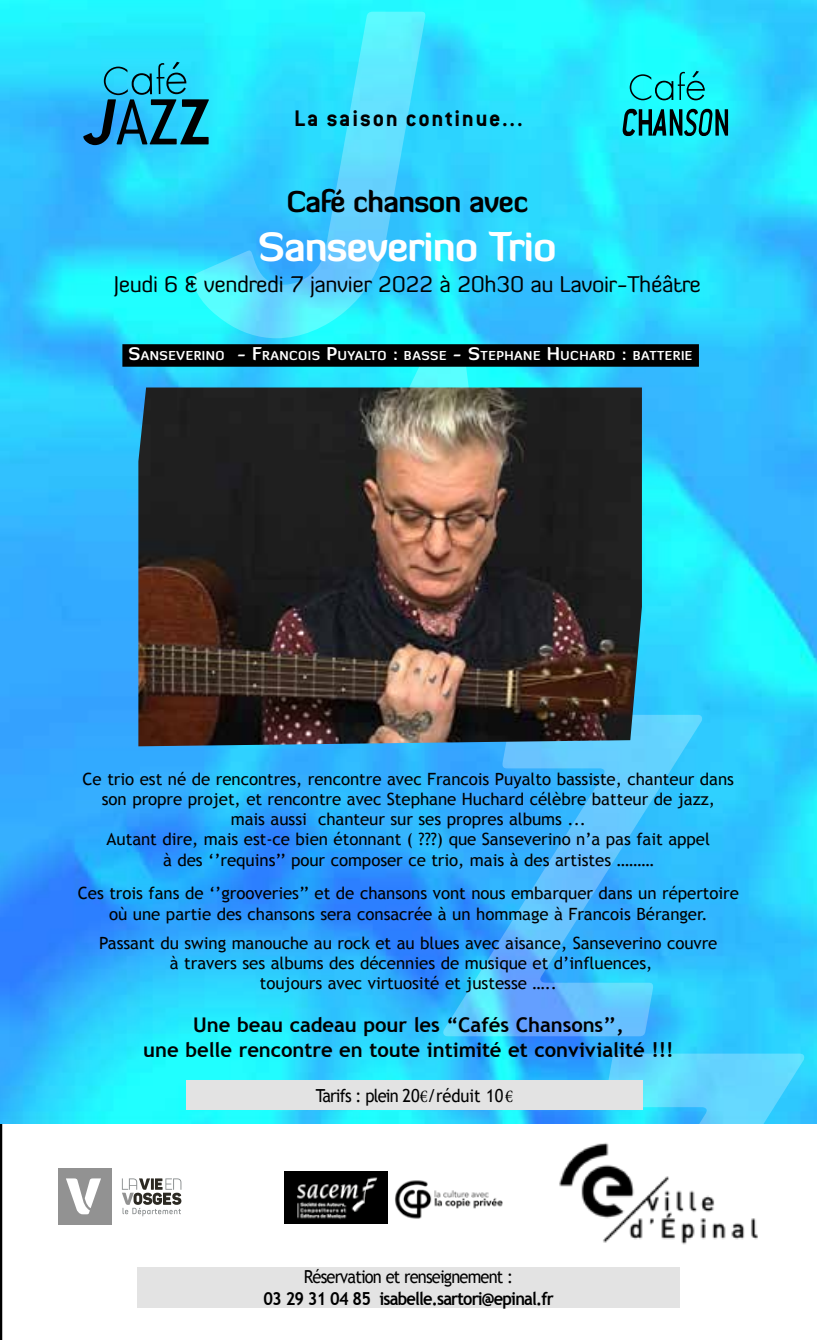
<style>
.page{position:relative;width:817px;height:1340px;background:#fff}
.page>*{position:absolute;margin:0;border:0;box-sizing:border-box;transform-origin:0 0}
.t1{font:700 40.5px "Diavlo";letter-spacing:-.025em;color:#fff}
.t2{font:700 29.25px "Diavlo";letter-spacing:-.025em;color:#000}
.t3{font:700 24.75px "Conduit ITC";letter-spacing:.07em;color:#000}
.t4{font:22.5px "Diavlo";letter-spacing:-.02em;color:#000}
.t5{font:700 20.25px/24.8px "Trebuchet MS";letter-spacing:-.005em;color:#000;text-align:center}
.t6{font:18px "Trebuchet MS";letter-spacing:-.05em;color:#000;scale:.91 1}
.t7{font:700 18px "Trebuchet MS";letter-spacing:-.05em;color:#000;scale:.91 1}
.t8{font:16.88px/20.2px "Trebuchet MS";letter-spacing:-.005em;color:#000;text-align:center}
.t9{font:700 12.6px "Diavlo";letter-spacing:.035em;color:#fff}
.s1{font-size:18px}
.s2{font-family:"Minion Pro"}
</style>
<div class="page">
<svg style="left:0;top:1123px;width:816px;height:216px"></svg>
<img style="left:0;top:0;width:816px;height:1123px">
<svg style="left:629px;top:71px;width:75px;height:29px;background:#19d0d1"></svg>
<svg style="left:622px;top:109px;width:106px;height:27px;background:#128488"></svg>
<svg style="left:83px;top:62px;width:110px;height:83px;background:#229ac0"></svg>
<svg style="left:545px;top:1053px;width:259px;height:286px"></svg>
<svg style="left:443px;top:714px;width:259px;height:322px;background:#44b9fe"></svg>
<svg style="left:268px;top:367px;width:238px;height:20px;background:#30effe"></svg>
<svg style="left:193px;top:12px;width:232px;height:326px;background:#3bd9fc"></svg>
<div style="left:186px;top:1079px;width:456px;height:30px;background:#e3e3e3"></div>
<div style="left:137px;top:1267px;width:542px;height:40px;background:#e3e3e3"></div>
<img style="left:556px;top:1136px;width:204px;height:112px">
<img style="left:284px;top:1171px;width:103px;height:52px">
<img style="left:393px;top:1175px;width:111px;height:47px">
<div style="left:111px;top:1168px;width:81px;height:56px;background:#fff"></div>
<svg style="left:122px;top:1178px;width:59px;height:38px"></svg>
<div style="left:58px;top:1168px;width:53px;height:56px;background:#929292"></div>
<svg style="left:66px;top:1178px;width:35px;height:36px"></svg>
<img style="left:138px;top:387px;width:503px;height:359px">
<div style="left:122px;top:344px;width:576px;height:23px;background:#000"></div>
<h3 class="t3" style="left:294px;top:103px;width:230px">La saison continue...</h3>
<h2 class="t2" style="left:286px;top:183px;width:243px">Café chanson avec</h2>
<h1 class="t1" style="left:258px;top:221px;width:300px">Sanseverino Trio</h1>
<h3 class="t4" style="left:114px;top:271px;width:588px">Jeudi 6 &amp; vendredi 7 janvier 2022 à 20h30 au Lavoir-Théâtre</h3>
<p class="t9" style="left:128px;top:347px;width:565px"><span class="s1">S</span>ANSEVERINO <span class="s1">- F</span>RANCOIS <span class="s1">P</span>UYALTO <span class="s1">:</span> BASSE <span class="s1">- S</span>TEPHANE <span class="s1">H</span> UCHARD <span class="s1">:</span> BATTERIE</p>
<p class="t8" style="left:83px;top:768px;width:653px">Ce trio est né de rencontres, rencontre avec Francois Puyalto bassiste, chanteur dans son propre projet, et rencontre avec Stephane Huchard célèbre batteur de jazz, mais aussi chanteur sur ses propres albums ...<br>Autant dire, mais est-ce bien étonnant ( ???) que Sanseverino n’a pas fait appel<br>à des ‘’requins’’ pour composer ce trio, mais à des artistes ………</p>
<p class="t8" style="left:78px;top:883px;width:662px">Ces trois fans de ‘’grooveries’’ et de chansons vont nous embarquer dans un répertoire où une partie des chansons sera consacrée à un hommage à Francois Béranger.</p>
<p class="t8" style="left:99px;top:933px;width:619px">Passant du swing manouche au rock et au blues avec aisance, Sanseverino couvre à travers ses albums des décennies de musique et d’influences,<br>toujours avec virtuosité et justesse …..</p>
<p class="t5" style="left:143px;top:1012px;width:531px">Une beau cadeau pour les “Cafés Chansons’’,<br>une belle rencontre en toute intimité et convivialité !!!</p>
<p class="t6" style="left:316px;top:1084px;width:218px">Tarifs : plein 20<span class="s2">€</span>/réduit 10<span class="s2">€</span></p>
<p class="t6" style="left:304px;top:1266px;width:231px">Réservation et renseignement :</p>
<p class="t7" style="left:263px;top:1287px;width:320px">03 29 31 04 85 isabelle.sartori@epinal.fr</p>
</div>
